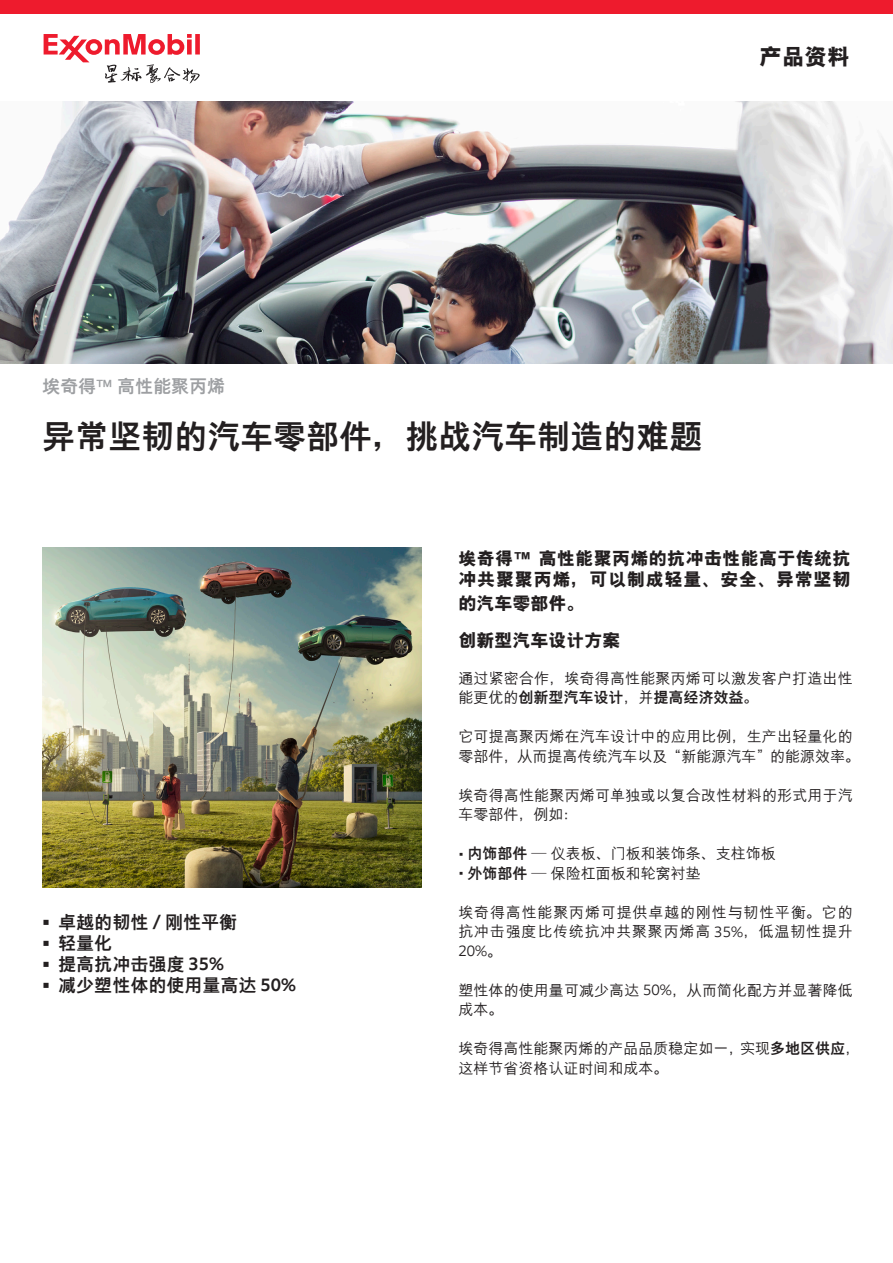
<style>
.page{position:relative;width:893px;height:1263px;background:#fff}
.page>*{position:absolute;margin:0;border:0;box-sizing:border-box;transform-origin:0 0}
.t1{font:800 33px "M Hei PRC";color:#231f20}
.t2{font:800 22.5px "M Hei PRC";color:#231f20}
.t3{font:800 18px/21px "M Hei PRC";letter-spacing:.02em;color:#231f20}
.t4{font:800 18px "M Hei PRC";color:#231f20}
.t5{font:800 18px "M Hei PRC";color:#9d9fa2}
.t6{font:800 18px "M Hei PRC";color:#231f20}
.t7{font:500 15px/19.5px "M Hei PRC";letter-spacing:.01em;color:#231f20}
.s1{font-family:"E Mprint";font-weight:700}
.s2{font-family:"E Mprint";font-weight:600}
.s3{font-weight:800}
.s4{font-family:"E Mprint";font-weight:400}
</style>
<div class="page">
<div style="left:0;top:0;width:893px;height:14px;background:#ee1b2d"></div>
<img style="left:43px;top:547px;width:378px;height:341px">
<img style="left:0;top:102px;width:893px;height:262px">
<svg style="left:44px;top:34px;width:156px;height:49px"></svg>
<p class="t2" style="left:760px;top:44px;width:91px">产品资料</p>
<p class="t5" style="left:42px;top:376px;width:184px">埃奇得™ 高性能聚丙烯</p>
<p class="t1" style="left:42px;top:418px;width:661px">异常坚韧的汽车零部件，挑战汽车制造的难题</p>
<p class="t4" style="left:43px;top:912px;width:196px"><span class="s1">•</span> 卓越的韧性 <span class="s1">/</span> 刚性平衡</p>
<p class="t4" style="left:43px;top:933px;width:71px"><span class="s1">•</span> 轻量化</p>
<p class="t4" style="left:43px;top:954px;width:183px"><span class="s1">•</span> 提高抗冲击强度 <span class="s2">35%</span></p>
<p class="t4" style="left:43px;top:975px;width:255px"><span class="s1">•</span> 减少塑性体的使用量高达 <span class="s2">50%</span></p>
<p class="t3" style="left:458px;top:548px;width:394px">埃奇得™ 高性能聚丙烯的抗冲击性能高于传统抗冲共聚聚丙烯，可以制成轻量、安全、异常坚韧</p>
<p class="t3" style="left:458px;top:593px;width:127px">的汽车零部件。</p>
<p class="t6" style="left:458px;top:631px;width:163px">创新型汽车设计方案</p>
<p class="t7" style="left:458px;top:669px;width:396px">通过紧密合作，埃奇得高性能聚丙烯可以激发客户打造出性能更优的<span class="s3">创新型汽车设计</span>，并<span class="s3">提高经济效益</span>。</p>
<p class="t7" style="left:458px;top:727px;width:403px">它可提高聚丙烯在汽车设计中的应用比例，生产出轻量化的零部件，从而提高传统汽车以及“新能源汽车”的能源效率。</p>
<p class="t7" style="left:458px;top:786px;width:396px">埃奇得高性能聚丙烯可单独或以复合改性材料的形式用于汽车零部件，例如：</p>
<p class="t7" style="left:458px;top:844px;width:319px"><span class="s4">•</span> <span class="s3">内饰部件</span> — 仪表板、门板和装饰条、支柱饰板</p>
<p class="t7" style="left:458px;top:864px;width:244px"><span class="s4">•</span> <span class="s3">外饰部件</span> — 保险杠面板和轮窝衬垫</p>
<p class="t7" style="left:458px;top:903px;width:396px;text-align:justify">埃奇得高性能聚丙烯可提供卓越的刚性与韧性平衡。它的抗冲击强度比传统抗冲共聚聚丙烯高 <span class="s4">35%</span>，低温韧性提升<span class="s4">20%</span>。</p>
<p class="t7" style="left:458px;top:981px;width:396px">塑性体的使用量可减少高达 <span class="s4">50%</span>，从而简化配方并显著降低成本。</p>
<p class="t7" style="left:458px;top:1039px;width:403px">埃奇得高性能聚丙烯的产品品质稳定如一，实现<span class="s3">多地区供应</span>，这样节省资格认证时间和成本。</p>
</div>
